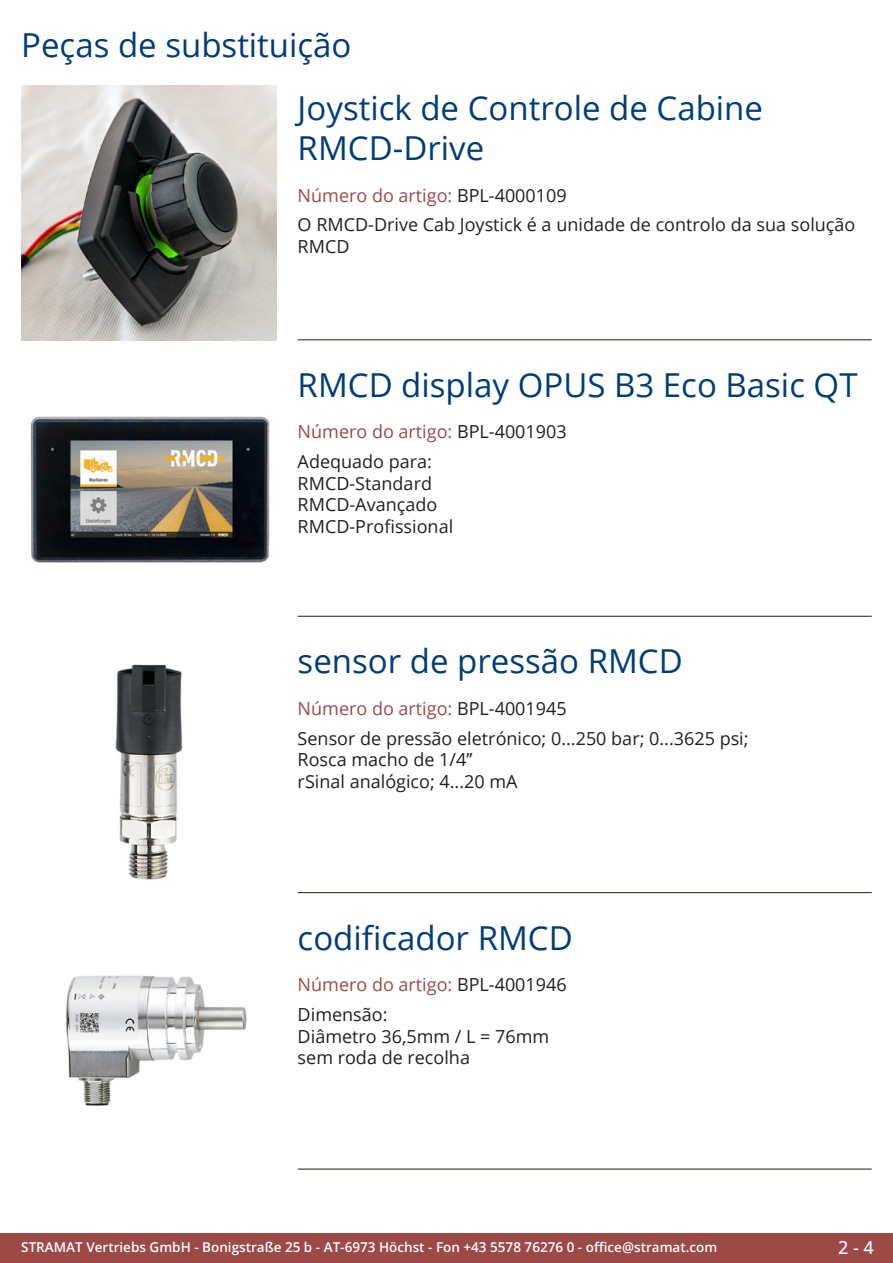
<style>
.page{position:relative;width:893px;height:1263px;background:#fff}
.page>*{position:absolute;margin:0;border:0;box-sizing:border-box;transform-origin:0 0}
.Produkttitel{font:33px/39.6px "Open Sans";color:#003d78}
.RastTitel{font:33px "Open Sans";color:#003d78}
.Beschreibung_Text{font:18px/21.6px "Open Sans";color:#231f20}
.TechDaten_Überschrif{font:18px "Open Sans";color:#9c4948}
.t1{font:500 18px "Open Sans";color:#fff}
.t2{font:600 13.5px "Open Sans";color:#fff}
.s1{color:#231f20}
</style>
<div class="page">
<div style="left:0;top:1233px;width:893px;height:30px;background:#9c4948"></div>
<hr style="left:298px;top:340px;width:574px;height:1px;background:#201d08">
<hr style="left:298px;top:616px;width:574px;height:1px;background:#201d08">
<hr style="left:298px;top:892px;width:574px;height:1px;background:#201d08">
<hr style="left:298px;top:1169px;width:574px;height:1px;background:#201d08">
<img style="left:21px;top:85px;width:255px;height:255px">
<img style="left:30px;top:416px;width:240px;height:147px">
<img style="left:115px;top:664px;width:68px;height:216px">
<img style="left:65px;top:975px;width:182px;height:131px">
<p class="RastTitel" style="left:21px;top:22px;width:332px">Peças de substituição</p>
<p class="Produkttitel" style="left:298px;top:88px;width:467px">Joystick de Controle de Cabine<br>RMCD-Drive</p>
<p class="TechDaten_Überschrif" style="left:298px;top:183px;width:271px">Número do artigo: <span class="s1">BPL-4000109</span></p>
<p class="Beschreibung_Text" style="left:298px;top:214px;width:559px">O RMCD-Drive Cab Joystick é a unidade de controlo da sua solução<br>RMCD</p>
<p class="Produkttitel" style="left:298px;top:364px;width:561px">RMCD display OPUS B3 Eco Basic QT</p>
<p class="TechDaten_Überschrif" style="left:298px;top:420px;width:271px">Número do artigo: <span class="s1">BPL-4001903</span></p>
<p class="Beschreibung_Text" style="left:298px;top:450px;width:157px">Adequado para:<br>RMCD-Standard<br>RMCD-Avançado<br>RMCD-Profissional</p>
<p class="Produkttitel" style="left:298px;top:640px;width:387px">sensor de pressão RMCD</p>
<p class="TechDaten_Überschrif" style="left:298px;top:696px;width:271px">Número do artigo: <span class="s1">BPL-4001945</span></p>
<p class="Beschreibung_Text" style="left:298px;top:727px;width:452px">Sensor de pressão eletrónico; 0...250 bar; 0...3625 psi;<br>Rosca macho de 1/4’’<br>rSinal analógico; 4...20 mA</p>
<p class="Produkttitel" style="left:298px;top:917px;width:277px">codificador RMCD</p>
<p class="TechDaten_Überschrif" style="left:298px;top:972px;width:271px">Número do artigo: <span class="s1">BPL-4001946</span></p>
<p class="Beschreibung_Text" style="left:298px;top:1003px;width:253px">Dimensão:<br>Diâmetro 36,5mm / L = 76mm sem roda de recolha</p>
<p class="t2" style="left:21px;top:1238px;width:698px">STRAMAT Vertriebs GmbH - Bonigstraße 25 b - AT-6973 Höchst - Fon +43 5578 76276 0 - office@stramat.com</p>
<p class="t1" style="left:838px;top:1234px;width:37px">2 - 4</p>
</div>
